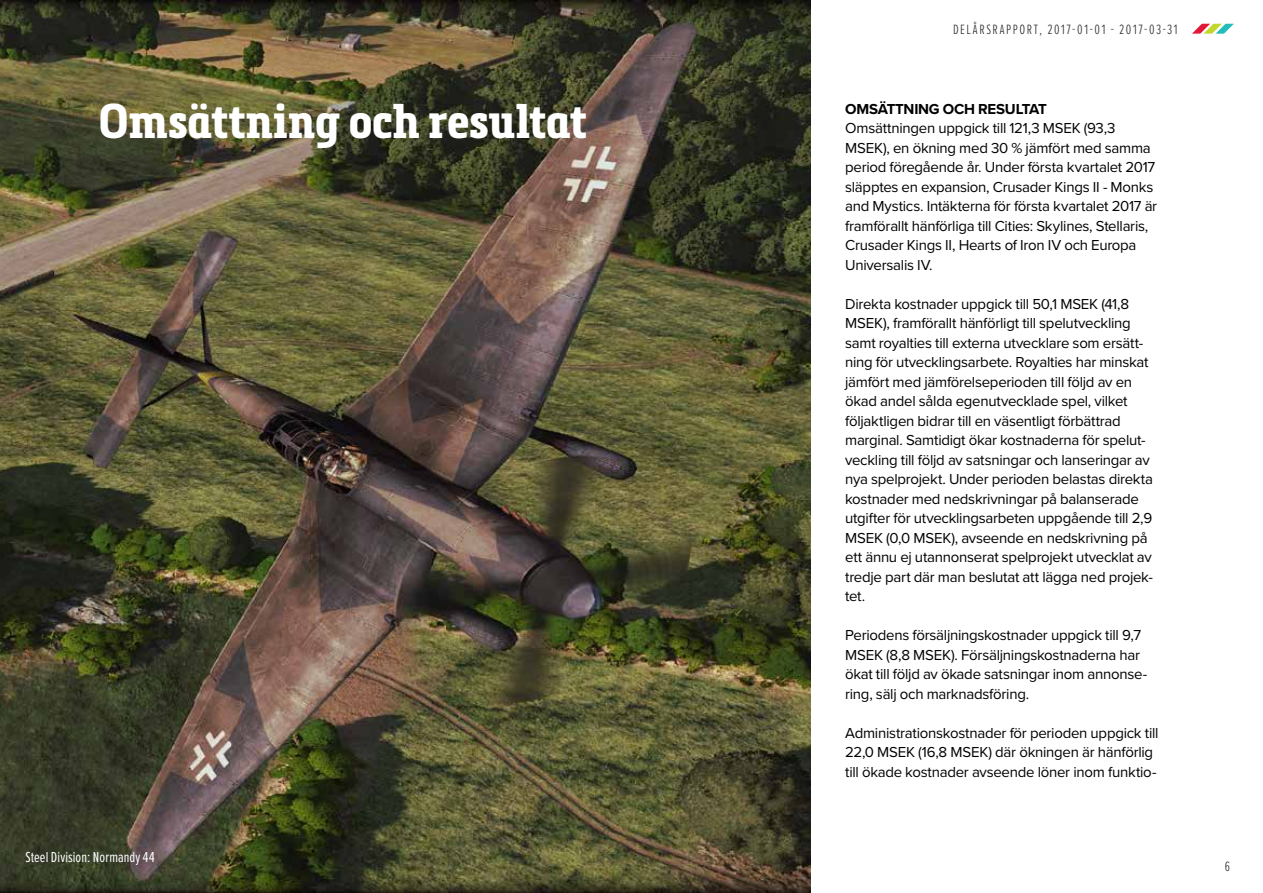
<style>
.page{position:relative;width:1263px;height:893px;background:#fff}
.page>*{position:absolute;margin:0;border:0;box-sizing:border-box;transform-origin:0 0}
.t1{font:700 48px "Metronic Slab Narrow";color:#fff}
.t2{font:15px/19.5px "Proxima Nova";letter-spacing:-.02em;color:#000}
.t3{font:15px "Proxima Nova Ex Cn";letter-spacing:.005em;color:#fff}
.t4{font:700 15px "Proxima Nova";letter-spacing:-.015em;color:#000}
.t5{font:300 13.95px "Proxima Nova Ex Cn";letter-spacing:.115em;color:#2b2a29}
</style>
<div class="page">
<svg style="left:1192px;top:24px;width:42px;height:10px"></svg>
<img style="left:0;top:0;width:810px;height:893px">
<h1 class="t1" style="left:99px;top:92px;width:489px">Omsättning och resultat</h1>
<p class="t3" style="left:26px;top:846px;width:130px">Steel Division: Normandy 44</p>
<p class="t5" style="left:953px;top:21px;width:226px">DELÅRSRAPPORT, 2017-01-01 - 2017-03-31</p>
<p class="t4" style="left:845px;top:98px;width:203px">OMSÄTTNING OCH RESULTAT</p>
<p class="t2" style="left:845px;top:118px;width:314px">Omsättningen uppgick till 121,3 MSEK (93,3<br>MSEK), en ökning med 30 % jämfört med samma period föregående år. Under första kvartalet 2017 släpptes en expansion, Crusader Kings II - Monks and Mystics. Intäkterna för första kvartalet 2017 är framförallt hänförliga till Cities: Skylines, Stellaris, Crusader Kings II, Hearts of Iron IV och Europa Universalis IV.</p>
<p class="t2" style="left:845px;top:293px;width:309px">Direkta kostnader uppgick till 50,1 MSEK (41,8<br>MSEK), framförallt hänförligt till spelutveckling samt royalties till externa utvecklare som ersätt&shy;ning för utvecklingsarbete. Royalties har minskat jämfört med jämförelseperioden till följd av en ökad andel sålda egenutvecklade spel, vilket följaktligen bidrar till en väsentligt förbättrad marginal. Samtidigt ökar kostnaderna för spelut&shy;veckling till följd av satsningar och lanseringar av nya spelprojekt. Under perioden belastas direkta kostnader med nedskrivningar på balanserade utgifter för utvecklingsarbeten uppgående till 2,9<br>MSEK (0,0 MSEK), avseende en nedskrivning på ett ännu ej utannonserat spelprojekt utvecklat av tredje part där man beslutat att lägga ned projek&shy;tet.</p>
<p class="t2" style="left:845px;top:625px;width:304px">Periodens försäljningskostnader uppgick till 9,7<br>MSEK (8,8 MSEK). Försäljningskostnaderna har ökat till följd av ökade satsningar inom annonse&shy;ring, sälj och marknadsföring.</p>
<p class="t2" style="left:845px;top:722px;width:315px">Administrationskostnader för perioden uppgick till<br>22,0 MSEK (16,8 MSEK) där ökningen är hänförlig till ökade kostnader avseende löner inom funktio-</p>
<p class="t5" style="left:1225px;top:858px;width:7px">6</p>
</div>
